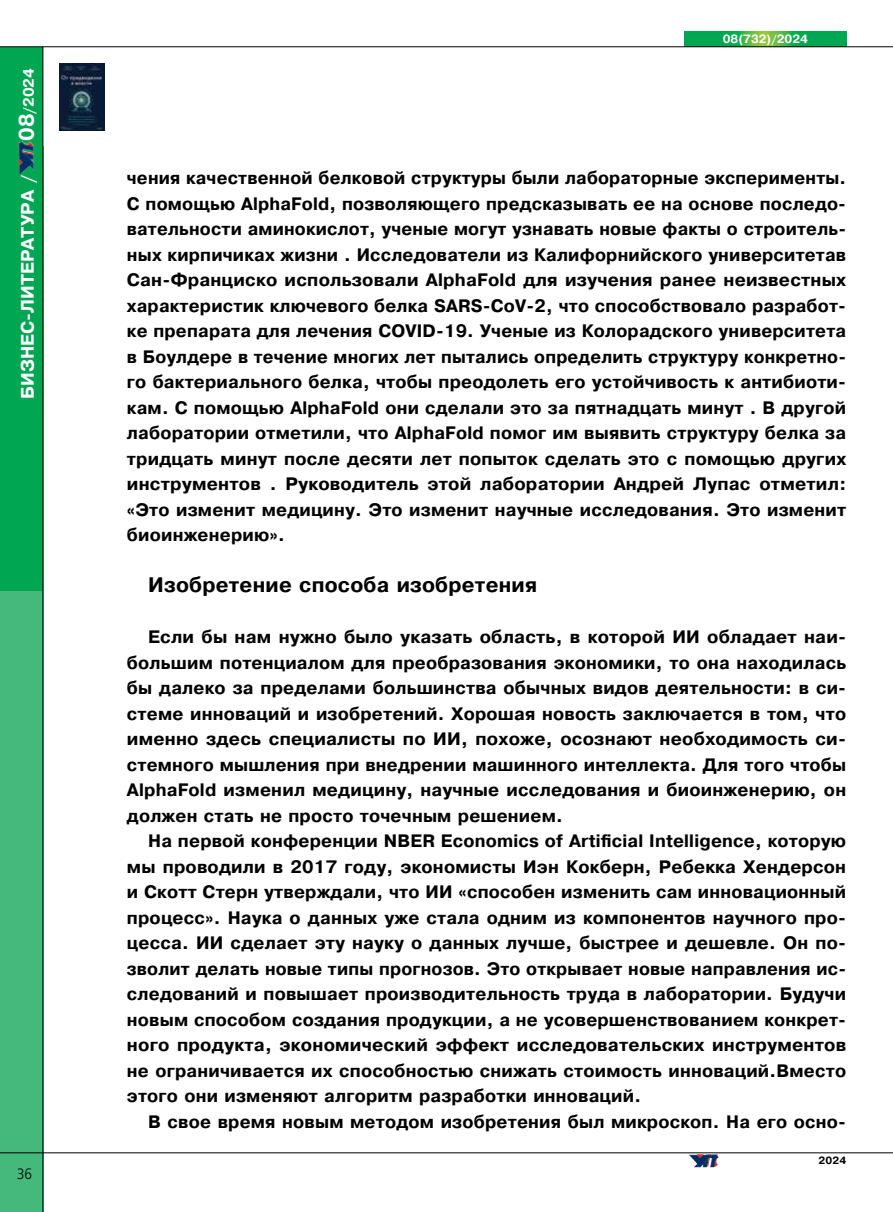
<style>
.page{position:relative;width:893px;height:1212px;background:#fff}
.page>*{position:absolute;margin:0;border:0;box-sizing:border-box;transform-origin:0 0}
.t1{font:700 21px "Pragmatica";letter-spacing:.01em;color:#000}
.t2{font:700 18px/25.5px "Pragmatica";letter-spacing:.01em;color:#000;text-align:justify}
.t3{font:700 18px "Pragmatica C";color:#fff}
.t4{font:700 15px "Pragmatica C";color:#fff}
.t5{font:15px "Free Set C";color:#000;scale:.9 1}
.t6{font:700 12px "Pragmatica";color:#fff}
.t7{font:700 10.5px "Pragmatica";color:#000}
.s1{font-size:21px}
</style>
<div class="page">
<div style="left:0;top:147px;width:43px;height:1065px;background:#45b97c"></div>
<div style="left:0;top:47px;width:43px;height:543px;background:#00a651"></div>
<img style="left:689px;top:1154px;width:30px;height:13px">
<svg style="left:685px;top:31px;width:161px;height:15px;background:#20ae4c"></svg>
<img style="left:19px;top:141px;width:15px;height:34px">
<hr style="left:43px;top:47px;width:1px;height:1165px;background:#000">
<hr style="left:0;top:46px;width:893px;height:1px;background:#000">
<hr style="left:0;top:1152px;width:893px;height:1px;background:#000">
<img style="left:60px;top:64px;width:45px;height:66px">
<p class="t4" style="left:21px;top:141px;width:75px;rotate:-90deg"><span class="s1">08</span>/2024</p>
<p class="t3" style="left:18px;top:399px;width:226px;rotate:-90deg">БИЗНЕС-ЛИТЕРАТУРА /</p>
<p class="t5" style="left:17px;top:1165px;width:18px">36</p>
<p class="t6" style="left:723px;top:31px;width:87px">08(732)/2024</p>
<p class="t2" style="left:127px;top:165px;width:721px">чения качественной белковой структуры были лабораторные эксперименты.<br>С помощью AlphaFold, позволяющего предсказывать ее на основе последо&shy;вательности аминокислот, ученые могут узнавать новые факты о строитель&shy;ных кирпичиках жизни . Исследователи из Калифорнийского университетав Сан-Франциско использовали AlphaFold для изучения ранее неизвестных характеристик ключевого белка SARS-CoV‑ 2, что способствовало разработ&shy;ке препарата для лечения COVID‑ 19. Ученые из Колорадского университета в Боулдере в течение многих лет пытались определить структуру конкретно&shy;го бактериального белка, чтобы преодолеть его устойчивость к антибиоти&shy;кам. С помощью AlphaFold они сделали это за пятнадцать минут . В другой лаборатории отметили, что AlphaFold помог им выявить структуру белка за тридцать минут после десяти лет попыток сделать это с помощью других инструментов . Руководитель этой лаборатории Андрей Лупас отметил: «Это изменит медицину. Это изменит научные исследования. Это изменит биоинженерию».</p>
<p class="t1" style="left:148px;top:571px;width:390px">Изобретение способа изобретения</p>
<p class="t2" style="left:127px;top:624px;width:721px;text-indent:21px">Если бы нам нужно было указать область, в которой ИИ обладает наи&shy;большим потенциалом для преобразования экономики, то она находилась бы далеко за пределами большинства обычных видов деятельности: в си&shy;стеме инноваций и изобретений. Хорошая новость заключается в том, что именно здесь специалисты по ИИ, похоже, осознают необходимость си&shy;стемного мышления при внедрении машинного интеллекта. Для того чтобы AlphaFold изменил медицину, научные исследования и биоинженерию, он должен стать не просто точечным решением.</p>
<p class="t2" style="left:127px;top:828px;width:721px;text-indent:21px">На первой конференции NBER Economics of Artificial Intelligence, которую мы проводили в 2017 году, экономисты Иэн Кокберн, Ребекка Хендерсон и Скотт Стерн утверждали, что ИИ «способен изменить сам инновационный процесс». Наука о данных уже стала одним из компонентов научного про&shy;цесса. ИИ сделает эту науку о данных лучше, быстрее и дешевле. Он по&shy;зволит делать новые типы прогнозов. Это открывает новые направления ис&shy;следований и повышает производительность труда в лаборатории. Будучи новым способом создания продукции, а не усовершенствованием конкрет&shy;ного продукта, экономический эффект исследовательских инструментов не ограничивается их способностью снижать стоимость инноваций.Вместо этого они изменяют алгоритм разработки инноваций.</p>
<p class="t2" style="left:148px;top:1109px;width:699px">В свое время новым методом изобретения был микроскоп. На его осно-</p>
<p class="t7" style="left:818px;top:1154px;width:29px">2024</p>
</div>
